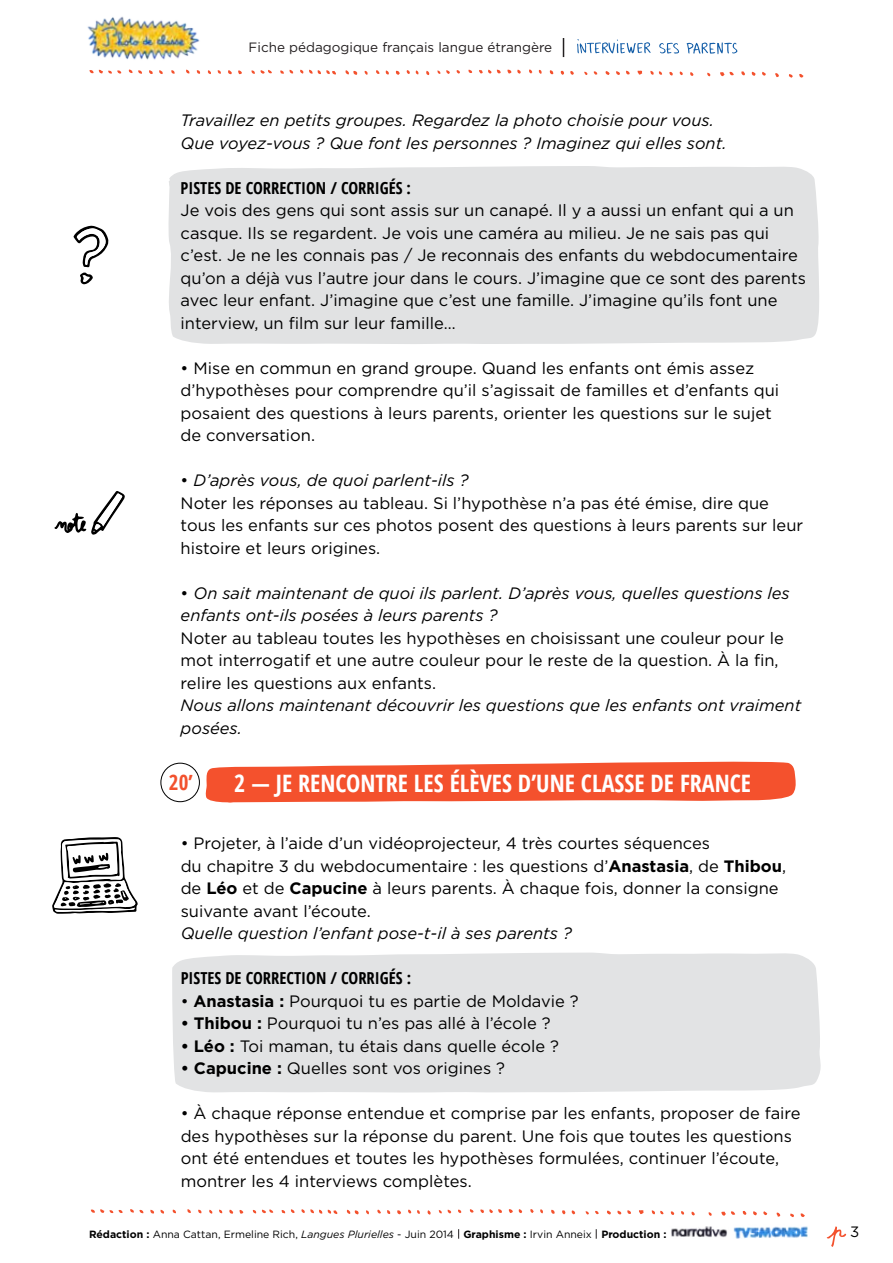
<style>
.page{position:relative;width:893px;height:1263px;background:#fff}
.page>*{position:absolute;margin:0;border:0;box-sizing:border-box;transform-origin:0 0}
.t1{font:700 condensed 24px "Open Sans";color:#fff}
.t2{font:700 condensed 21px "Open Sans";color:#f2512d}
.t3{font:16.5px/22.5px "Gotham";color:#000}
.t4{font:italic 16.5px/22.5px "Gotham";color:#000}
.t5{font:700 condensed 16.5px "Open Sans";color:#000}
.t6{font:15px "Gotham";color:#000}
.t7{font:13.5px "Gotham";color:#231f20}
.t8{font:10.5px "Gotham";color:#000}
.s1{font-style:italic}
.s2{font-style:normal}
.s3{font-weight:700}
</style>
<div class="page">
<div style="left:172px;top:952px;width:649px;height:141px;background:#e2e3e4"></div>
<div style="left:168px;top:166px;width:651px;height:178px;background:#e1e2e3"></div>
<img style="left:671px;top:1226px;width:57px;height:12px">
<img style="left:733px;top:1226px;width:75px;height:13px">
<svg style="left:827px;top:1226px;width:19px;height:21px"></svg>
<svg style="left:91px;top:1209px;width:22px;height:4px"></svg>
<svg style="left:130px;top:1209px;width:14px;height:4px"></svg>
<svg style="left:150px;top:1210px;width:4px;height:4px"></svg>
<svg style="left:160px;top:1210px;width:4px;height:4px"></svg>
<svg style="left:172px;top:1209px;width:4px;height:4px"></svg>
<svg style="left:187px;top:1209px;width:4px;height:4px"></svg>
<svg style="left:198px;top:1209px;width:4px;height:4px"></svg>
<svg style="left:219px;top:1209px;width:54px;height:5px"></svg>
<svg style="left:281px;top:1209px;width:14px;height:5px"></svg>
<svg style="left:301px;top:1209px;width:37px;height:5px"></svg>
<svg style="left:346px;top:1210px;width:13px;height:4px"></svg>
<svg style="left:377px;top:1210px;width:4px;height:4px"></svg>
<svg style="left:387px;top:1210px;width:4px;height:4px"></svg>
<svg style="left:397px;top:1210px;width:4px;height:4px"></svg>
<svg style="left:408px;top:1209px;width:12px;height:5px"></svg>
<svg style="left:427px;top:1210px;width:4px;height:4px"></svg>
<svg style="left:439px;top:1209px;width:12px;height:4px"></svg>
<svg style="left:480px;top:1209px;width:22px;height:4px"></svg>
<svg style="left:508px;top:1209px;width:14px;height:4px"></svg>
<svg style="left:530px;top:1209px;width:4px;height:4px"></svg>
<svg style="left:551px;top:1210px;width:4px;height:4px"></svg>
<svg style="left:562px;top:1210px;width:13px;height:4px"></svg>
<svg style="left:607px;top:1210px;width:4px;height:4px"></svg>
<svg style="left:617px;top:1210px;width:14px;height:5px"></svg>
<svg style="left:639px;top:1210px;width:5px;height:4px"></svg>
<svg style="left:652px;top:1210px;width:11px;height:5px"></svg>
<svg style="left:681px;top:1211px;width:4px;height:4px"></svg>
<svg style="left:691px;top:1211px;width:4px;height:5px"></svg>
<svg style="left:708px;top:1212px;width:4px;height:4px"></svg>
<svg style="left:721px;top:1211px;width:14px;height:5px"></svg>
<svg style="left:742px;top:1211px;width:4px;height:4px"></svg>
<svg style="left:753px;top:1211px;width:14px;height:5px"></svg>
<svg style="left:776px;top:1212px;width:4px;height:5px"></svg>
<svg style="left:790px;top:1213px;width:4px;height:4px"></svg>
<svg style="left:800px;top:1213px;width:5px;height:4px"></svg>
<svg style="left:205px;top:761px;width:591px;height:42px;background:#f56748"></svg>
<div style="left:161px;top:763px;width:39px;height:39px;border:1px solid #000;border-radius:50%"></div>
<svg style="left:91px;top:73px;width:30px;height:1px"></svg>
<svg style="left:207px;top:70px;width:4px;height:4px"></svg>
<svg style="left:228px;top:69px;width:44px;height:6px"></svg>
<svg style="left:280px;top:70px;width:13px;height:4px"></svg>
<svg style="left:300px;top:70px;width:36px;height:5px"></svg>
<svg style="left:345px;top:70px;width:13px;height:5px"></svg>
<svg style="left:364px;top:71px;width:4px;height:4px"></svg>
<svg style="left:376px;top:70px;width:13px;height:5px"></svg>
<svg style="left:395px;top:71px;width:5px;height:4px"></svg>
<svg style="left:406px;top:70px;width:13px;height:4px"></svg>
<svg style="left:426px;top:71px;width:4px;height:4px"></svg>
<svg style="left:437px;top:70px;width:13px;height:4px"></svg>
<svg style="left:456px;top:70px;width:4px;height:4px"></svg>
<svg style="left:479px;top:70px;width:22px;height:4px"></svg>
<svg style="left:507px;top:70px;width:4px;height:4px"></svg>
<svg style="left:517px;top:70px;width:4px;height:4px"></svg>
<svg style="left:538px;top:70px;width:4px;height:4px"></svg>
<svg style="left:549px;top:70px;width:4px;height:5px"></svg>
<svg style="left:560px;top:71px;width:14px;height:4px"></svg>
<svg style="left:593px;top:71px;width:4px;height:4px"></svg>
<svg style="left:605px;top:71px;width:25px;height:4px"></svg>
<svg style="left:637px;top:70px;width:5px;height:5px"></svg>
<svg style="left:650px;top:71px;width:12px;height:4px"></svg>
<svg style="left:669px;top:72px;width:4px;height:4px"></svg>
<svg style="left:679px;top:71px;width:4px;height:4px"></svg>
<svg style="left:690px;top:72px;width:3px;height:4px"></svg>
<svg style="left:720px;top:72px;width:14px;height:5px"></svg>
<svg style="left:741px;top:71px;width:4px;height:4px"></svg>
<svg style="left:751px;top:72px;width:15px;height:4px"></svg>
<svg style="left:775px;top:73px;width:4px;height:4px"></svg>
<svg style="left:789px;top:74px;width:4px;height:4px"></svg>
<svg style="left:799px;top:74px;width:4px;height:4px"></svg>
<img style="left:87px;top:16px;width:113px;height:57px">
<svg style="left:563px;top:38px;width:1px;height:19px"></svg>
<svg style="left:686px;top:42px;width:52px;height:12px"></svg>
<svg style="left:659px;top:42px;width:20px;height:12px"></svg>
<svg style="left:577px;top:39px;width:74px;height:15px"></svg>
<svg style="left:54px;top:491px;width:71px;height:44px"></svg>
<svg style="left:74px;top:226px;width:35px;height:58px"></svg>
<svg style="left:52px;top:837px;width:86px;height:77px"></svg>
<p class="t7" style="left:249px;top:39px;width:305px">Fiche pédagogique français langue étrangère</p>
<p class="t4" style="left:181px;top:109px;width:547px">Travaillez en petits groupes. Regardez la photo choisie pour vous.<br>Que voyez-vous ? Que font les personnes ? Imaginez qui elles sont.</p>
<p class="t5" style="left:181px;top:176px;width:232px">PISTES DE CORRECTION / CORRIGÉS :</p>
<p class="t3" style="left:181px;top:199px;width:627px">Je vois des gens qui sont assis sur un canapé. Il y a aussi un enfant qui a un casque. Ils se regardent. Je vois une caméra au milieu. Je ne sais pas qui c’est. Je ne les connais pas / Je reconnais des enfants du webdocumentaire qu’on a déjà vus l’autre jour dans le cours. J’imagine que ce sont des parents avec leur enfant. J’imagine que c’est une famille. J’imagine qu’ils font une interview, un film sur leur famille…</p>
<p class="t3" style="left:181px;top:356px;width:600px">• Mise en commun en grand groupe. Quand les enfants ont émis assez d’hypothèses pour comprendre qu’il s’agissait de familles et d’enfants qui posaient des questions à leurs parents, orienter les questions sur le sujet de conversation.</p>
<p class="t3" style="left:181px;top:469px;width:624px">• <span class="s1">D’après vous, de quoi parlent-ils ?<br></span>Noter les réponses au tableau. Si l’hypothèse n’a pas été émise, dire que tous les enfants sur ces photos posent des questions à leurs parents sur leur histoire et leurs origines.</p>
<p class="t4" style="left:181px;top:581px;width:611px"><span class="s2">•</span> On sait maintenant de quoi ils parlent. D’après vous, quelles questions les enfants ont-ils posées à leurs parents ?</p>
<p class="t3" style="left:181px;top:626px;width:605px">Noter au tableau toutes les hypothèses en choisissant une couleur pour le mot interrogatif et une autre couleur pour le reste de la question. À la fin, relire les questions aux enfants.</p>
<p class="t4" style="left:181px;top:694px;width:622px">Nous allons maintenant découvrir les questions que les enfants ont vraiment posées.</p>
<p class="t2" style="left:169px;top:768px;width:25px">20’</p>
<h1 class="t1" style="left:234px;top:766px;width:518px">2 — JE RENCONTRE LES ÉLÈVES D’UNE CLASSE DE FRANCE</h1>
<p class="t3" style="left:181px;top:832px;width:607px">• Projeter, à l’aide d’un vidéoprojecteur, 4 très courtes séquences<br>du chapitre 3 du webdocumentaire : les questions d’<span class="s3">Anastasia</span>, de <span class="s3">Thibou</span>, de <span class="s3">Léo</span> et de <span class="s3">Capucine</span> à leurs parents. À chaque fois, donner la consigne suivante avant l’écoute.</p>
<p class="t4" style="left:181px;top:922px;width:393px">Quelle question l’enfant pose-t-il à ses parents ?</p>
<p class="t5" style="left:181px;top:967px;width:232px">PISTES DE CORRECTION / CORRIGÉS :</p>
<p class="t3" style="left:181px;top:989px;width:400px">• <span class="s3">Anastasia :</span> Pourquoi tu es partie de Moldavie ?</p>
<p class="t3" style="left:181px;top:1012px;width:371px"><span class="s3">• Thibou :</span> Pourquoi tu n’es pas allé à l’école ?</p>
<p class="t3" style="left:181px;top:1034px;width:380px"><span class="s3">• Léo :</span> Toi maman, tu étais dans quelle école ?</p>
<p class="t3" style="left:181px;top:1057px;width:326px"><span class="s3">• Capucine :</span> Quelles sont vos origines ?</p>
<p class="t3" style="left:181px;top:1102px;width:621px">• À chaque réponse entendue et comprise par les enfants, proposer de faire des hypothèses sur la réponse du parent. Une fois que toutes les questions ont été entendues et toutes les hypothèses formulées, continuer l’écoute, montrer les 4 interviews complètes.</p>
<p class="t8" style="left:89px;top:1227px;width:579px"><span class="s3">Rédaction :</span> Anna Cattan, Ermeline Rich, <span class="s1">Langues Plurielles</span> - Juin 2014 <span class="s3">Graphisme :</span> Irvin Anneix <span class="s3">Production :</span></p>
<p class="t6" style="left:850px;top:1222px;width:11px">3</p>
</div>
